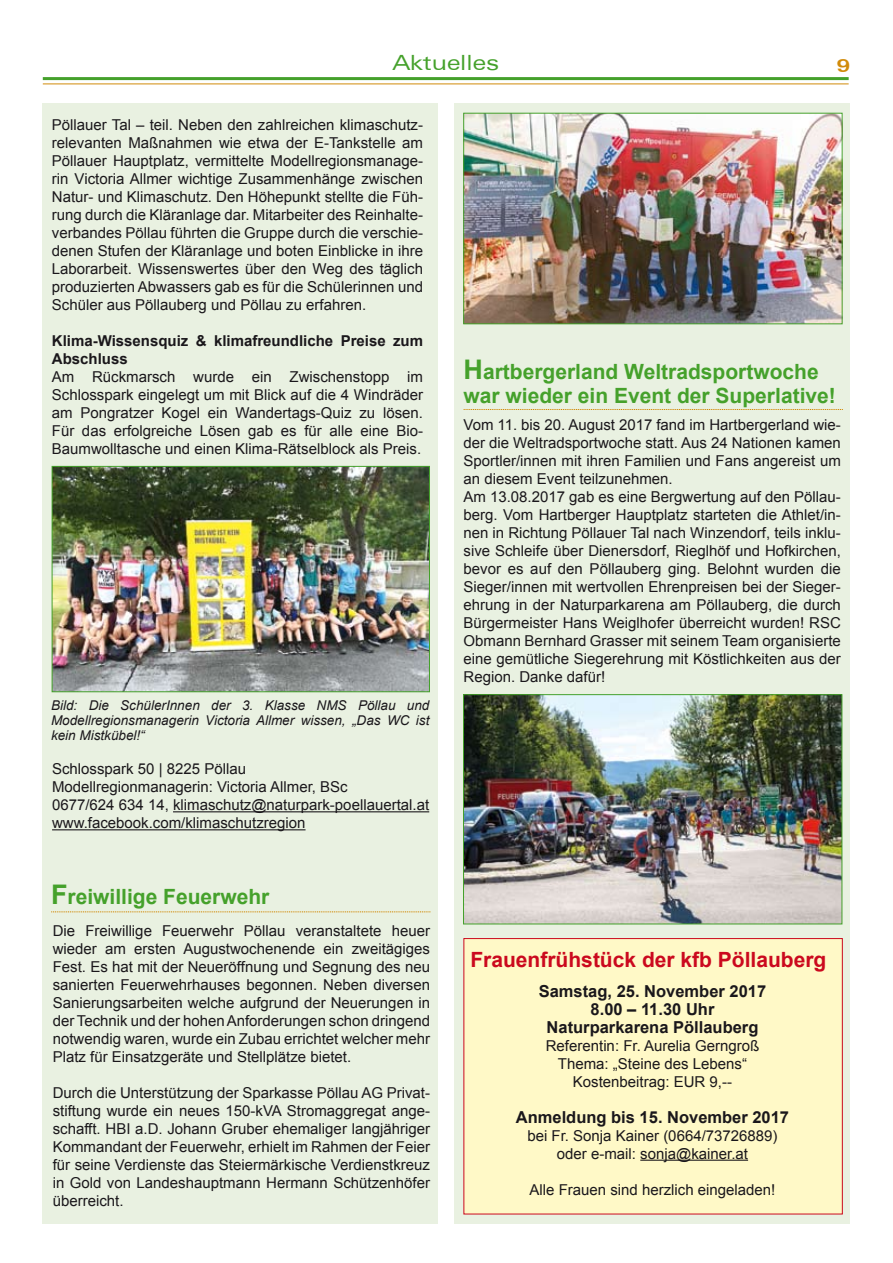
<style>
.page{position:relative;width:893px;height:1263px;background:#fff}
.page>*{position:absolute;margin:0;border:0;box-sizing:border-box;transform-origin:0 0}
.t1{font:700 21px/24px "Arial";color:#45a12b}
.t2{font:700 21px "Arial";color:#cb091e}
.t3{font:expanded 21px "Zurich BT";color:#45a12b}
.t4{font:700 expanded 18px "Zurich BT";color:#d18b0a}
.t5{font:700 16.5px/18px "Arial";color:#1a171b;text-align:center}
.t6{font:15px/18px "Arial";color:#1a171b;text-align:justify}
.t7{font:700 15px/18px "Arial";color:#1a171b}
.t8{font:italic 13.5px/15px "Arial";color:#1a171b;text-align:justify}
.s1{font-size:27px}
</style>
<div class="page">
<div style="left:42px;top:103px;width:396px;height:1121px;background:#e9f1e1"></div>
<div style="left:454px;top:103px;width:396px;height:1121px;background:#e9f1e1"></div>
<hr style="left:43px;top:84px;width:806px;height:1px;background:#d18b0a">
<hr style="left:43px;top:77px;width:806px;height:3px;background:#45a12b">
<svg style="left:51px;top:911px;width:379px;height:1px"></svg>
<svg style="left:464px;top:409px;width:379px;height:1px"></svg>
<img style="left:54px;top:468px;width:374px;height:222px">
<div style="left:52px;top:466px;width:378px;height:226px;border:1px solid #45a12b"></div>
<hr style="left:173px;top:811px;width:256px;height:1px;background:#1a171b">
<hr style="left:52px;top:829px;width:254px;height:1px;background:#1a171b">
<img style="left:465px;top:115px;width:375px;height:207px">
<div style="left:463px;top:113px;width:379px;height:211px;border:1px solid #45a12b"></div>
<img style="left:465px;top:696px;width:375px;height:226px">
<div style="left:463px;top:694px;width:379px;height:230px;border:1px solid #45a12b"></div>
<div style="left:463px;top:938px;width:380px;height:276px;background:#fff9c7;border:1px solid #cb091e"></div>
<hr style="left:640px;top:1159px;width:108px;height:2px;background:#1a171b">
<h1 class="t3" style="left:392px;top:50px;width:108px">Aktuelles</h1>
<p class="t4" style="left:837px;top:55px;width:15px">9</p>
<p class="t6" style="left:52px;top:116px;width:373px">Pöllauer Tal – teil. Neben den zahlreichen klimaschutz&shy;relevanten Maßnahmen wie etwa der E-Tankstelle am Pöllauer Hauptplatz, vermittelte Modellregionsmanage&shy;rin Victoria Allmer wichtige Zusammenhänge zwischen Natur- und Klimaschutz. Den Höhepunkt stellte die Füh&shy;rung durch die Kläranlage dar. Mitarbeiter des Reinhalte&shy;verbandes Pöllau führten die Gruppe durch die verschie&shy;denen Stufen der Kläranlage und boten Einblicke in ihre Laborarbeit. Wissenswertes über den Weg des täglich produzierten Abwassers gab es für die Schülerinnen und Schüler aus Pöllauberg und Pöllau zu erfahren.</p>
<p class="t7" style="left:52px;top:332px;width:373px">Klima-Wissensquiz &amp; klimafreundliche Preise zum<br>Abschluss</p>
<p class="t6" style="left:52px;top:368px;width:373px">Am Rückmarsch wurde ein Zwischenstopp im Schlosspark eingelegt um mit Blick auf die 4 Windräder am Pongratzer Kogel ein Wandertags-Quiz zu lösen.<br>Für das erfolgreiche Lösen gab es für alle eine Bio-Baumwolltasche und einen Klima-Rätselblock als Preis.</p>
<p class="t8" style="left:51px;top:698px;width:380px">Bild: Die SchülerInnen der 3. Klasse NMS Pöllau und Modellregionsmanagerin Victoria Allmer wissen, „Das WC ist kein Mistkübel!“</p>
<p class="t6" style="left:52px;top:760px;width:379px;text-align:left">Schlosspark 50 | 8225 Pöllau<br>Modellregionmanagerin: Victoria Allmer, BSc<br>0677/624 634 14, klimaschutz@naturpark-poellauertal.at www.facebook.com/klimaschutzregion</p>
<h1 class="t1" style="left:51px;top:885px;width:220px"><span class="s1">F</span>reiwillige Feuerwehr</h1>
<p class="t6" style="left:53px;top:921px;width:379px">Die Freiwillige Feuerwehr Pöllau veranstaltete heuer wieder am ersten Augustwochenende ein zweitägiges Fest. Es hat mit der Neueröffnung und Segnung des neu sanierten Feuerwehrhauses begonnen. Neben diversen Sanierungsarbeiten welche aufgrund der Neuerungen in der Technik und der hohen Anforderungen schon dringend notwendig waren, wurde ein Zubau errichtet welcher mehr Platz für Einsatzgeräte und Stellplätze bietet.</p>
<p class="t6" style="left:53px;top:1083px;width:379px">Durch die Unterstützung der Sparkasse Pöllau AG Privat&shy;stiftung wurde ein neues 150-kVA Stromaggregat ange&shy;schafft. HBI a.D. Johann Gruber ehemaliger langjähriger Kommandant der Feuerwehr, erhielt im Rahmen der Feier für seine Verdienste das Steiermärkische Verdienstkreuz in Gold von Landeshauptmann Hermann Schützenhöfer überreicht.</p>
<h1 class="t1" style="left:463px;top:360px;width:374px"><span class="s1">H</span>artbergerland Weltradsportwoche war wieder ein Event der Superlative!</h1>
<p class="t6" style="left:463px;top:416px;width:379px;text-align:left">Vom 11. bis 20. August 2017 fand im Hartbergerland wie&shy;der die Weltradsportwoche statt. Aus 24 Nationen kamen Sportler/innen mit ihren Familien und Fans angereist um an diesem Event teilzunehmen.<br>Am 13.08.2017 gab es eine Bergwertung auf den Pöllau&shy;berg. Vom Hartberger Hauptplatz starteten die Athlet/in&shy;nen in Richtung Pöllauer Tal nach Winzendorf, teils inklu&shy;sive Schleife über Dienersdorf, Rieglhöf und Hofkirchen, bevor es auf den Pöllauberg ging. Belohnt wurden die Sieger/innen mit wertvollen Ehrenpreisen bei der Sieger&shy;ehrung in der Naturparkarena am Pöllauberg, die durch Bürgermeister Hans Weiglhofer überreicht wurden! RSC Obmann Bernhard Grasser mit seinem Team organisierte eine gemütliche Siegerehrung mit Köstlichkeiten aus der Region. Danke dafür!</p>
<h1 class="t2" style="left:470px;top:946px;width:357px">Frauenfrühstück der kfb Pöllauberg</h1>
<p class="t5" style="left:539px;top:982px;width:229px">Samstag, 25. November 2017<br>8.00 – 11.30 Uhr<br>Naturparkarena Pöllauberg</p>
<p class="t6" style="left:546px;top:1036px;width:215px;text-align:center">Referentin: Fr. Aurelia Gerngroß<br>Thema: „Steine des Lebens“<br>Kostenbeitrag: EUR 9,--</p>
<p class="t5" style="left:516px;top:1108px;width:275px">Anmeldung bis 15. November 2017</p>
<p class="t6" style="left:527px;top:1126px;width:252px;text-align:center">bei Fr. Sonja Kainer (0664/73726889) oder e-mail: sonja@kainer.at</p>
<p class="t6" style="left:529px;top:1180px;width:247px">Alle Frauen sind herzlich eingeladen!</p>
</div>
